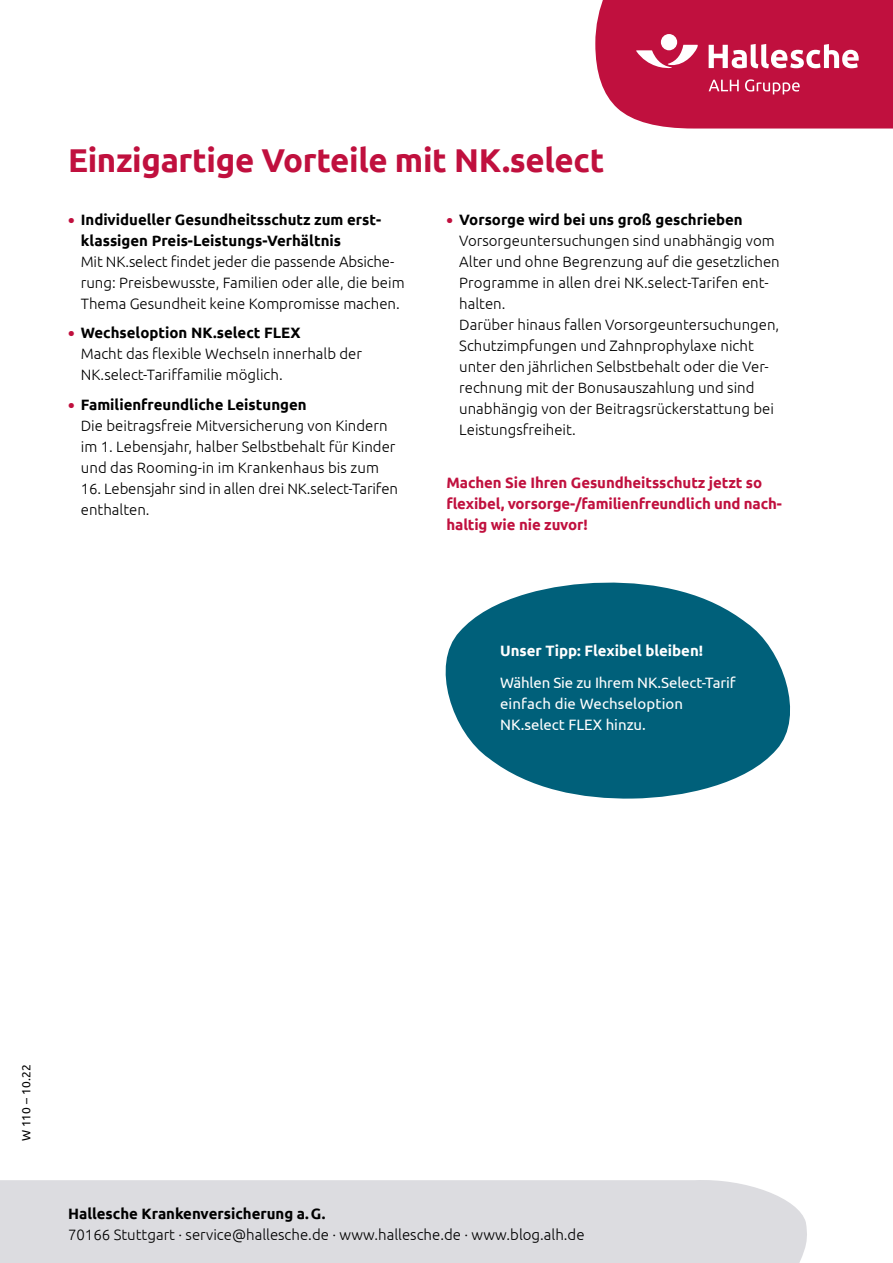
<style>
.page{position:relative;width:893px;height:1263px;background:#fff}
.page>*{position:absolute;margin:0;border:0;box-sizing:border-box;transform-origin:0 0}
.t1{font:700 33px "Ubuntu";letter-spacing:-.01em;color:#c0103e}
.t2{font:300 15px/21px "Ubuntu";color:#000}
.t3{font:700 15px/21px "Ubuntu";color:#000}
.t4{font:700 15px/21px "Ubuntu";letter-spacing:-.01em;color:#c0103e}
.t5{font:15px/21px "Ubuntu";color:#fff}
.t6{font:700 15px "Ubuntu";color:#fff}
.t7{font:12px "Ubuntu";letter-spacing:.01em;color:#000}
.s1{font-size:18px;color:#c0103e}
.s2{font-weight:700;font-size:18px;color:#c0103e}
.s3{font-weight:700}
</style>
<div class="page">
<div style="left:0;top:1180px;width:807px;height:83px;background:#dcdce0"></div>
<svg style="left:595px;top:0;width:298px;height:129px;background:#c72a53"></svg>
<svg style="left:445px;top:582px;width:345px;height:217px;fill:#00607a"></svg>
<h1 class="t1" style="left:68px;top:141px;width:538px">Einzigartige Vorteile mit NK.select</h1>
<p class="t3" style="left:81px;top:208px;width:302px;text-indent:-13px"><span class="s1">•</span> Individueller Gesundheitsschutz zum erst&shy;klassigen Preis-Leistungs-Verhältnis</p>
<p class="t2" style="left:81px;top:250px;width:325px">Mit NK.select findet jeder die passende Absiche&shy;rung: Preisbewusste, Familien oder alle, die beim<br>Thema Gesundheit keine Kompromisse machen.</p>
<p class="t2" style="left:81px;top:322px;width:283px;text-indent:-13px"><span class="s2">•</span> <span class="s3">Wechseloption NK.select FLEX<br></span>Macht das flexible Wechseln innerhalb der<br>NK.select-Tariffamilie möglich.</p>
<p class="t2" style="left:81px;top:393px;width:316px;text-indent:-13px"><span class="s2">•</span> <span class="s3">Familienfreundliche Leistungen<br></span>Die beitragsfreie Mitversicherung von Kindern im 1. Lebensjahr, halber Selbstbehalt für Kinder und das Rooming-in im Krankenhaus bis zum</p>
<p class="t2" style="left:81px;top:477px;width:319px">16. Lebensjahr sind in allen drei NK.select-Tarifen enthalten.</p>
<p class="t2" style="left:459px;top:208px;width:322px;text-indent:-13px"><span class="s2">•</span> <span class="s3">Vorsorge wird bei uns groß geschrieben </span>Vorsorgeuntersuchungen sind unabhängig vom Alter und ohne Begrenzung auf die gesetzlichen Programme in allen drei NK.select-Tarifen ent&shy;halten.<br>Darüber hinaus fallen Vorsorgeuntersuchungen, Schutzimpfungen und Zahnprophylaxe nicht unter den jährlichen Selbstbehalt oder die Ver&shy;rechnung mit der Bonusauszahlung und sind unabhängig von der Beitragsrückerstattung bei Leistungsfreiheit.</p>
<p class="t4" style="left:446px;top:472px;width:337px">Machen Sie Ihren Gesundheitsschutz jetzt so flexibel, vorsorge-/familienfreundlich und nach&shy;haltig wie nie zuvor!</p>
<p class="t6" style="left:500px;top:642px;width:205px">Unser Tipp: Flexibel bleiben!</p>
<p class="t5" style="left:500px;top:671px;width:237px">Wählen Sie zu Ihrem NK.Select-Tarif einfach die Wechseloption<br>NK.select FLEX hinzu.</p>
<p class="t7" style="left:19px;top:1141px;width:78px;rotate:-90deg">W 110 – 10.22</p>
<p class="t3" style="left:68px;top:1203px;width:259px">Hallesche Krankenversicherung a.G.</p>
<p class="t2" style="left:68px;top:1224px;width:518px">70166 Stuttgart · service@hallesche.de · www.hallesche.de · www.blog.alh.de</p>
</div>
